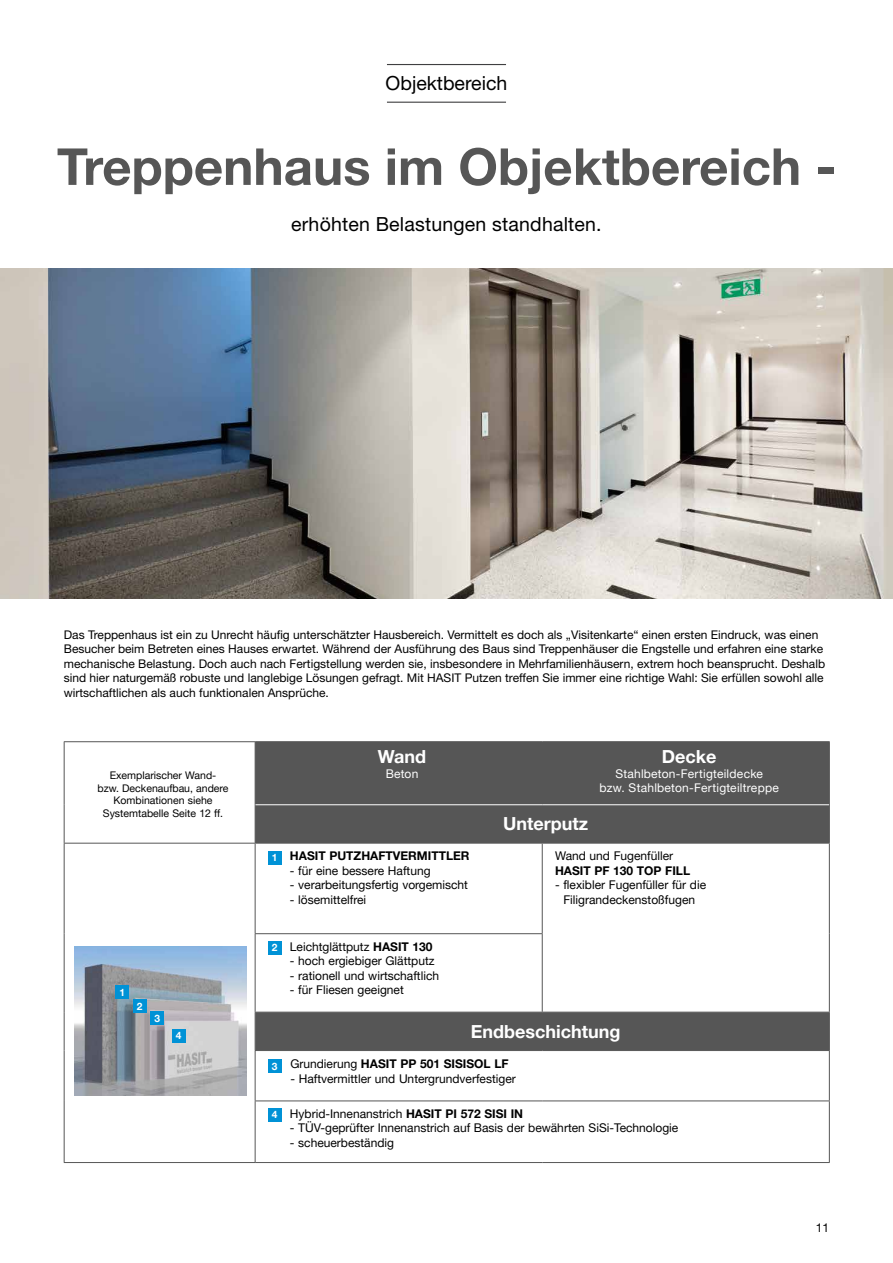
<style>
.page{position:relative;width:893px;height:1263px;background:#fff}
.page>*{position:absolute;margin:0;border:0;box-sizing:border-box;transform-origin:0 0}
.t1{font:700 51px "Helvetica Neue LT Std";color:#565656}
.t2{font:19.5px "Helvetica Neue LT Std";letter-spacing:.01em;color:#000}
.t3{font:700 18px "Helvetica Neue LT Pro";color:#fff}
.t4{font:12px/14.4px "Helvetica Neue LT Std";color:#000}
.t5{font:12px "Helvetica Neue LT Pro";color:#000}
.t6{font:700 12px "Helvetica Neue LT Pro";color:#000}
.t7{font:12px/14.4px "Helvetica Neue LT Pro";letter-spacing:.02em;color:#fff;text-align:center}
.t8{font:10.5px/12.6px "Helvetica Neue LT Pro";color:#000;text-align:center}
.t9{font:700 10.2px "Helvetica Neue LT Pro";color:#fff}
.s1{color:#fff}
.s2{font-weight:700}
.s3{font-weight:400}
</style>
<div class="page">
<img style="left:0;top:269px;width:893px;height:329px">
<div style="left:256px;top:742px;width:573px;height:101px;background:#565656"></div>
<svg style="left:74px;top:844px;width:755px;height:318px"></svg>
<hr style="left:64px;top:741px;width:191px;height:1px;background:#565656">
<hr style="left:64px;top:742px;width:1px;height:63px;background:#565656">
<hr style="left:64px;top:805px;width:1px;height:38px;background:#565656">
<hr style="left:64px;top:843px;width:191px;height:1px;background:#565656">
<hr style="left:64px;top:843px;width:1px;height:91px;background:#565656">
<hr style="left:255px;top:843px;width:1px;height:90px;background:#565656">
<hr style="left:542px;top:843px;width:1px;height:90px;background:#565656">
<hr style="left:829px;top:843px;width:1px;height:91px;background:#565656">
<hr style="left:64px;top:934px;width:1px;height:78px;background:#565656">
<hr style="left:255px;top:933px;width:288px;height:1px;background:#565656">
<hr style="left:255px;top:934px;width:1px;height:78px;background:#565656">
<hr style="left:542px;top:934px;width:1px;height:78px;background:#565656">
<hr style="left:829px;top:934px;width:1px;height:78px;background:#565656">
<hr style="left:64px;top:1012px;width:1px;height:38px;background:#565656">
<hr style="left:255px;top:1012px;width:287px;height:1px;background:#565656">
<hr style="left:255px;top:1012px;width:1px;height:38px;background:#565656">
<hr style="left:542px;top:1012px;width:288px;height:1px;background:#565656">
<hr style="left:829px;top:1012px;width:1px;height:38px;background:#565656">
<hr style="left:64px;top:1050px;width:1px;height:51px;background:#565656">
<hr style="left:255px;top:1050px;width:287px;height:1px;background:#565656">
<hr style="left:255px;top:1051px;width:1px;height:49px;background:#565656">
<hr style="left:542px;top:1050px;width:288px;height:1px;background:#565656">
<hr style="left:829px;top:1051px;width:1px;height:49px;background:#565656">
<hr style="left:64px;top:1101px;width:1px;height:61px;background:#565656">
<hr style="left:255px;top:1100px;width:287px;height:1px;background:#565656">
<hr style="left:255px;top:1101px;width:1px;height:61px;background:#565656">
<hr style="left:542px;top:1100px;width:288px;height:1px;background:#565656">
<hr style="left:829px;top:1101px;width:1px;height:61px;background:#565656">
<hr style="left:64px;top:1162px;width:191px;height:1px;background:#565656">
<hr style="left:255px;top:1162px;width:287px;height:1px;background:#565656">
<hr style="left:542px;top:1162px;width:288px;height:1px;background:#565656">
<hr style="left:255px;top:741px;width:287px;height:1px;background:#565656">
<hr style="left:255px;top:742px;width:1px;height:63px;background:#565656">
<hr style="left:542px;top:741px;width:288px;height:1px;background:#565656">
<hr style="left:542px;top:742px;width:1px;height:62px;background:#565656">
<hr style="left:829px;top:742px;width:1px;height:63px;background:#565656">
<hr style="left:255px;top:805px;width:1px;height:38px;background:#565656">
<hr style="left:829px;top:805px;width:1px;height:38px;background:#565656">
<hr style="left:255px;top:843px;width:287px;height:1px;background:#565656">
<hr style="left:542px;top:843px;width:288px;height:1px;background:#565656">
<hr style="left:255px;top:804px;width:287px;height:1px;background:#fff">
<hr style="left:542px;top:804px;width:287px;height:1px;background:#fff">
<img style="left:75px;top:946px;width:172px;height:149px">
<div style="left:115px;top:985px;width:14px;height:14px;background:#0092d6"></div>
<div style="left:133px;top:999px;width:14px;height:14px;background:#0092d6"></div>
<div style="left:172px;top:1029px;width:14px;height:14px;background:#0092d6"></div>
<div style="left:150px;top:1011px;width:14px;height:14px;background:#0092d6"></div>
<div style="left:268px;top:941px;width:14px;height:14px;background:#0092d6"></div>
<div style="left:268px;top:851px;width:14px;height:14px;background:#0092d6"></div>
<div style="left:268px;top:1059px;width:14px;height:14px;background:#0092d6"></div>
<div style="left:268px;top:1108px;width:14px;height:14px;background:#0092d6"></div>
<hr style="left:387px;top:64px;width:119px;height:1px;background:#3f3f41">
<hr style="left:387px;top:102px;width:119px;height:1px;background:#3f3f41">
<h2 class="t2" style="left:386px;top:71px;width:123px">Objektbereich</h2>
<h1 class="t1" style="left:57px;top:135px;width:781px">Treppenhaus im Objektbereich -</h1>
<h2 class="t2" style="left:291px;top:212px;width:312px">erhöhten Belastungen standhalten.</h2>
<p class="t4" style="left:64px;top:627px;width:763px">Das Treppenhaus ist ein zu Unrecht häufig unterschätzter Hausbereich. Vermittelt es doch als „Visitenkarte“ einen ersten Eindruck, was einen Besucher beim Betreten eines Hauses erwartet. Während der Ausführung des Baus sind Treppenhäuser die Engstelle und erfahren eine starke mechanische Belastung. Doch auch nach Fertigstellung werden sie, insbesondere in Mehrfamilienhäusern, extrem hoch beansprucht. Deshalb sind hier naturgemäß robuste und langlebige Lösungen gefragt. Mit HASIT Putzen treffen Sie immer eine richtige Wahl: Sie erfüllen sowohl alle wirtschaftlichen als auch funktionalen Ansprüche.</p>
<p class="t8" style="left:97px;top:769px;width:133px">Exemplarischer Wand-<br>bzw. Deckenaufbau, andere<br>Kombinationen siehe<br>Systemtabelle Seite 12 ff.</p>
<p class="t9" style="left:119px;top:986px;width:7px">1</p>
<p class="t9" style="left:137px;top:1000px;width:7px">2</p>
<p class="t9" style="left:154px;top:1012px;width:7px">3</p>
<p class="t9" style="left:176px;top:1029px;width:7px">4</p>
<h3 class="t3" style="left:378px;top:745px;width:50px">Wand</h3>
<p class="t7" style="left:386px;top:766px;width:34px">Beton</p>
<p class="t9" style="left:272px;top:851px;width:7px">1</p>
<p class="t6" style="left:290px;top:848px;width:181px">HASIT PUTZHAFTVERMITTLER</p>
<p class="t5" style="left:290px;top:863px;width:142px">- für eine bessere Haftung</p>
<p class="t5" style="left:290px;top:877px;width:180px">- verarbeitungsfertig vorgemischt</p>
<p class="t5" style="left:290px;top:892px;width:78px">- lösemittelfrei</p>
<h3 class="t3" style="left:503px;top:813px;width:87px">Unterputz</h3>
<h3 class="t3" style="left:662px;top:745px;width:56px">Decke</h3>
<p class="t7" style="left:599px;top:766px;width:181px">Stahlbeton-Fertigteildecke<br>bzw. Stahlbeton-Fertigteiltreppe</p>
<p class="t5" style="left:555px;top:848px;width:120px">Wand und Fugenfüller</p>
<p class="t6" style="left:555px;top:863px;width:137px">HASIT PF 130 TOP FILL</p>
<p class="t5" style="left:555px;top:877px;width:153px">- flexibler Fugenfüller für die</p>
<p class="t5" style="left:555px;top:892px;width:142px"><span class="s1">-</span> Filigrandeckenstoßfugen</p>
<p class="t9" style="left:272px;top:941px;width:7px">2</p>
<p class="t9" style="left:272px;top:1060px;width:7px">3</p>
<p class="t9" style="left:272px;top:1108px;width:7px">4</p>
<p class="t5" style="left:290px;top:939px;width:144px">Leichtglättputz <span class="s2">HASIT 130</span></p>
<p class="t5" style="left:290px;top:953px;width:146px">- hoch ergiebiger Glättputz</p>
<p class="t5" style="left:290px;top:968px;width:151px">- rationell und wirtschaftlich</p>
<p class="t5" style="left:290px;top:982px;width:115px">- für Fliesen geeignet</p>
<h3 class="t3" style="left:471px;top:1020px;width:151px">Endbeschichtung</h3>
<p class="t6" style="left:290px;top:1056px;width:220px"><span class="s3">Grundierung</span> HASIT PP 501 SISISOL LF</p>
<p class="t5" style="left:290px;top:1071px;width:227px">- Haftvermittler und Untergrundverfestiger</p>
<p class="t5" style="left:290px;top:1106px;width:235px">Hybrid-Innenanstrich <span class="s2">HASIT PI 572 SISI IN</span></p>
<p class="t5" style="left:290px;top:1121px;width:390px">- TÜV-geprüfter Innenanstrich auf Basis der bewährten SiSi-Technologie</p>
<p class="t5" style="left:290px;top:1135px;width:106px">- scheuerbeständig</p>
<p class="t5" style="left:816px;top:1220px;width:15px">11</p>
</div>
